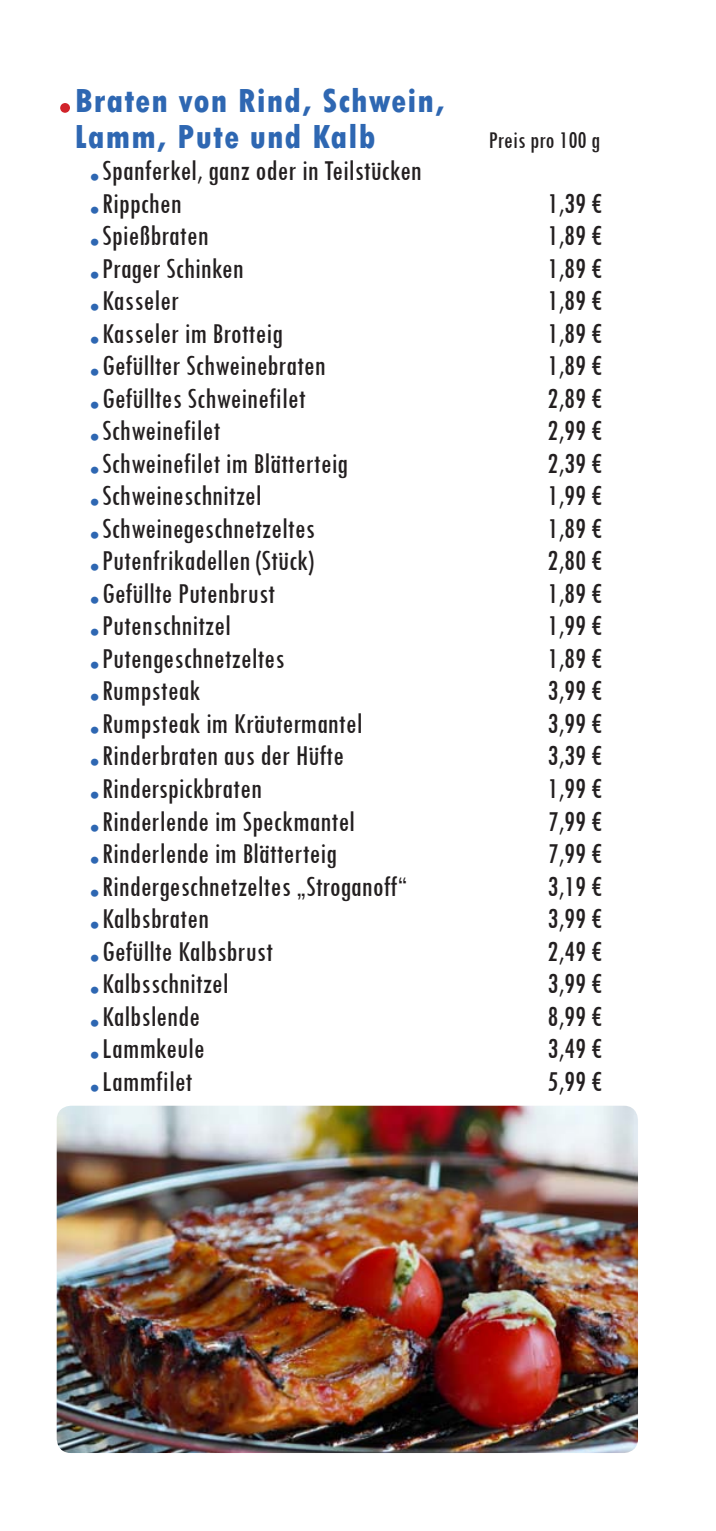
<style>
.page{position:relative;width:716px;height:1531px;background:#fff}
.page>*{position:absolute;margin:0;border:0;box-sizing:border-box;transform-origin:0 0}
.t1{font:800 condensed 35px/36px "Tw Cen";letter-spacing:.03em;color:#2e67b2}
.t2{font:condensed 30px/32.5px "Tw Cen";color:#231f20}
.t3{font:condensed 25px "Tw Cen";color:#231f20}
.s1{font-size:60px;color:#d1232a}
.s2{font-weight:800;font-size:45px;color:#2e67b2}
</style>
<div class="page">
<img style="left:57px;top:1106px;width:581px;height:347px">
<p class="t1" style="left:74px;top:83px;width:372px;text-indent:-18px"><span class="s1">.</span>Braten von Rind, Schwein,<br>Lamm, Pute und Kalb</p>
<p class="t2" style="left:89px;top:154px;width:335px"><span class="s2">.</span>Spanferkel, ganz oder in Teilstücken <span class="s2">.</span>Rippchen</p>
<p class="t3" style="left:489px;top:125px;width:113px">Preis pro 100 g</p>
<p class="t2" style="left:547px;top:186px;width:56px">1,39 €</p>
<p class="t2" style="left:89px;top:219px;width:122px"><span class="s2">.</span>Spießbraten</p>
<p class="t2" style="left:547px;top:219px;width:56px">1,89 €</p>
<p class="t2" style="left:89px;top:251px;width:157px"><span class="s2">.</span>Prager Schinken</p>
<p class="t2" style="left:547px;top:251px;width:56px">1,89 €</p>
<p class="t2" style="left:89px;top:284px;width:92px"><span class="s2">.</span>Kasseler</p>
<p class="t2" style="left:547px;top:284px;width:56px">1,89 €</p>
<p class="t2" style="left:89px;top:316px;width:196px"><span class="s2">.</span>Kasseler im Brotteig</p>
<p class="t2" style="left:547px;top:316px;width:56px">1,89 €</p>
<p class="t2" style="left:89px;top:349px;width:239px"><span class="s2">.</span>Gefüllter Schweinebraten</p>
<p class="t2" style="left:547px;top:349px;width:56px">1,89 €</p>
<p class="t2" style="left:89px;top:381px;width:219px"><span class="s2">.</span>Gefülltes Schweinefilet</p>
<p class="t2" style="left:547px;top:381px;width:56px">2,89 €</p>
<p class="t2" style="left:89px;top:414px;width:133px"><span class="s2">.</span>Schweinefilet</p>
<p class="t2" style="left:547px;top:414px;width:56px">2,99 €</p>
<p class="t2" style="left:89px;top:446px;width:261px"><span class="s2">.</span>Schweinefilet im Blätterteig</p>
<p class="t2" style="left:547px;top:446px;width:56px">2,39 €</p>
<p class="t2" style="left:89px;top:479px;width:174px"><span class="s2">.</span>Schweineschnitzel</p>
<p class="t2" style="left:547px;top:479px;width:56px">1,99 €</p>
<p class="t2" style="left:89px;top:511px;width:228px"><span class="s2">.</span>Schweinegeschnetzeltes</p>
<p class="t2" style="left:547px;top:511px;width:56px">1,89 €</p>
<p class="t2" style="left:89px;top:544px;width:227px"><span class="s2">.</span>Putenfrikadellen (Stück)</p>
<p class="t2" style="left:547px;top:544px;width:56px">2,80 €</p>
<p class="t2" style="left:89px;top:576px;width:188px"><span class="s2">.</span>Gefüllte Putenbrust</p>
<p class="t2" style="left:547px;top:576px;width:56px">1,89 €</p>
<p class="t2" style="left:89px;top:609px;width:144px"><span class="s2">.</span>Putenschnitzel</p>
<p class="t2" style="left:547px;top:609px;width:56px">1,99 €</p>
<p class="t2" style="left:89px;top:641px;width:198px"><span class="s2">.</span>Putengeschnetzeltes</p>
<p class="t2" style="left:547px;top:641px;width:56px">1,89 €</p>
<p class="t2" style="left:89px;top:674px;width:113px"><span class="s2">.</span>Rumpsteak</p>
<p class="t2" style="left:547px;top:674px;width:56px">3,99 €</p>
<p class="t2" style="left:89px;top:706px;width:275px"><span class="s2">.</span>Rumpsteak im Kräutermantel</p>
<p class="t2" style="left:547px;top:706px;width:56px">3,99 €</p>
<p class="t2" style="left:89px;top:739px;width:257px"><span class="s2">.</span>Rinderbraten aus der Hüfte</p>
<p class="t2" style="left:547px;top:739px;width:56px">3,39 €</p>
<p class="t2" style="left:89px;top:771px;width:175px"><span class="s2">.</span>Rinderspickbraten</p>
<p class="t2" style="left:547px;top:771px;width:56px">1,99 €</p>
<p class="t2" style="left:89px;top:804px;width:268px"><span class="s2">.</span>Rinderlende im Speckmantel</p>
<p class="t2" style="left:547px;top:804px;width:56px">7,99 €</p>
<p class="t2" style="left:89px;top:836px;width:250px"><span class="s2">.</span>Rinderlende im Blätterteig</p>
<p class="t2" style="left:547px;top:836px;width:56px">7,99 €</p>
<p class="t2" style="left:89px;top:869px;width:320px"><span class="s2">.</span>Rindergeschnetzeltes „Stroganoff“</p>
<p class="t2" style="left:547px;top:869px;width:56px">3,19 €</p>
<p class="t2" style="left:89px;top:901px;width:122px"><span class="s2">.</span>Kalbsbraten</p>
<p class="t2" style="left:547px;top:901px;width:56px">3,99 €</p>
<p class="t2" style="left:89px;top:934px;width:186px"><span class="s2">.</span>Gefüllte Kalbsbrust</p>
<p class="t2" style="left:547px;top:934px;width:56px">2,49 €</p>
<p class="t2" style="left:89px;top:966px;width:141px"><span class="s2">.</span>Kalbsschnitzel</p>
<p class="t2" style="left:547px;top:966px;width:56px">3,99 €</p>
<p class="t2" style="left:89px;top:999px;width:113px"><span class="s2">.</span>Kalbslende</p>
<p class="t2" style="left:547px;top:999px;width:56px">8,99 €</p>
<p class="t2" style="left:89px;top:1031px;width:117px"><span class="s2">.</span>Lammkeule</p>
<p class="t2" style="left:547px;top:1031px;width:56px">3,49 €</p>
<p class="t2" style="left:89px;top:1064px;width:105px"><span class="s2">.</span>Lammfilet</p>
<p class="t2" style="left:547px;top:1064px;width:56px">5,99 €</p>
</div>
